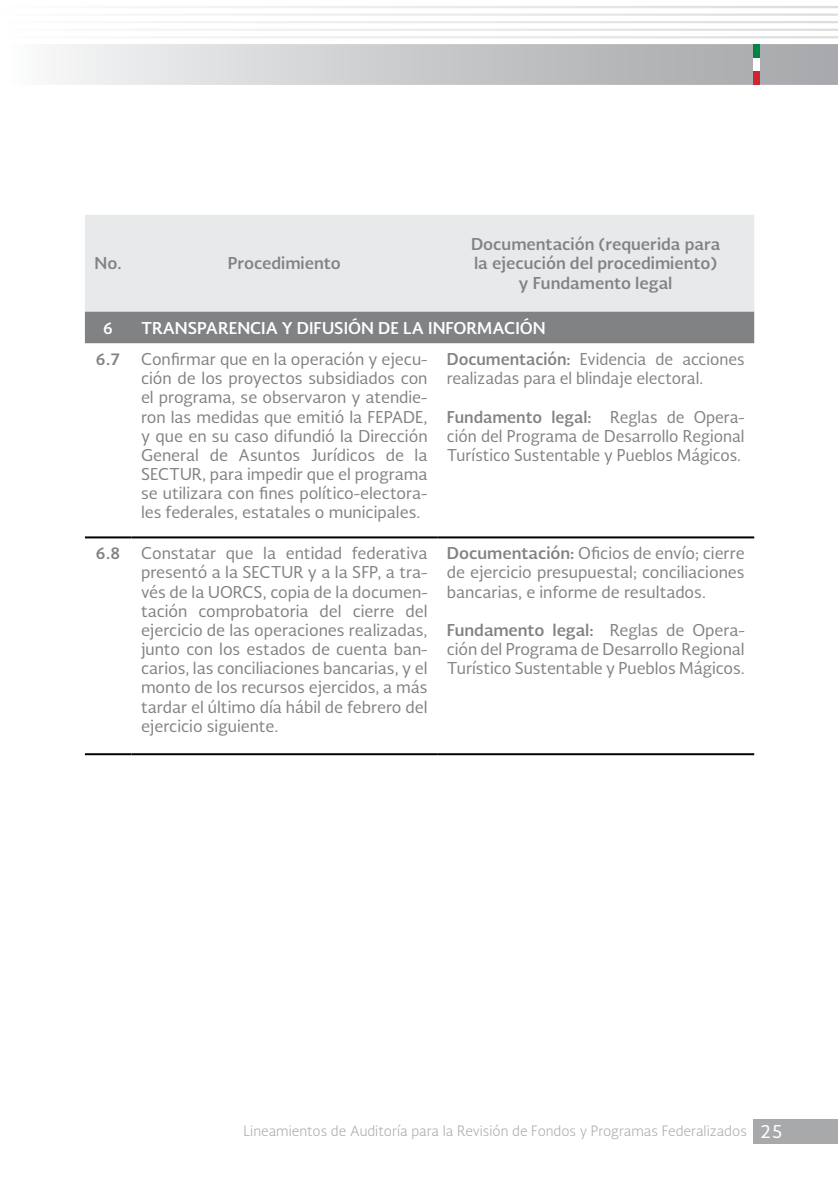
<style>
.page{position:relative;width:838px;height:1188px;background:#fff}
.page>*{position:absolute;margin:0;border:0;box-sizing:border-box;transform-origin:0 0}
.t1{font:15.9px/19.2px "Soberana Sans";color:#808284;text-align:justify}
.t2{font:700 15.9px/19.2px "Soberana Sans";color:#808284;text-align:center}
.t3{font:700 15.9px "Soberana Sans";color:#fff}
.t4{font:300 13.95px "Soberana Sans";color:#a7a9ab}
.s1{font-weight:700}
.s2{font-weight:400;font-size:18px;color:#fff}
</style>
<div class="page">
<img style="left:59px;top:45px;width:778px;height:40px">
<div style="left:752px;top:1119px;width:85px;height:25px;background:#a7a9ab"></div>
<div style="left:752px;top:45px;width:7px;height:13px;background:#008544"></div>
<div style="left:752px;top:58px;width:7px;height:13px;background:#fff"></div>
<div style="left:752px;top:71px;width:7px;height:14px;background:#cf2337"></div>
<div style="left:85px;top:215px;width:669px;height:97px;background:#e8e9ea"></div>
<div style="left:85px;top:312px;width:669px;height:31px;background:#808284"></div>
<hr style="left:85px;top:536px;width:46px;height:2px;background:#000">
<hr style="left:131px;top:536px;width:306px;height:2px;background:#000">
<hr style="left:437px;top:536px;width:317px;height:2px;background:#000">
<hr style="left:85px;top:753px;width:46px;height:2px;background:#000">
<hr style="left:131px;top:753px;width:306px;height:2px;background:#000">
<hr style="left:437px;top:753px;width:317px;height:2px;background:#000">
<p class="t2" style="left:95px;top:254px;width:29px">No.</p>
<p class="t2" style="left:228px;top:254px;width:114px">Procedimiento</p>
<p class="t2" style="left:471px;top:234px;width:251px">Documentación (requerida para la ejecución del procedimiento) y Fundamento legal</p>
<p class="t3" style="left:103px;top:318px;width:12px">6</p>
<p class="t3" style="left:141px;top:318px;width:406px">TRANSPARENCIA Y DIFUSIÓN DE LA INFORMACIÓN</p>
<p class="t2" style="left:96px;top:349px;width:26px">6.7</p>
<p class="t1" style="left:141px;top:350px;width:288px">Confirmar que en la operación y ejecu&shy;ción de los proyectos subsidiados con el programa, se observaron y atendie&shy;ron las medidas que emitió la FEPADE, y que en su caso difundió la Dirección General de Asuntos Jurídicos de la SECTUR, para impedir que el programa se utilizara con fines político-electora&shy;les federales, estatales o municipales.</p>
<p class="t1" style="left:446px;top:350px;width:299px"><span class="s1">Documentación:</span> Evidencia de acciones realizadas para el blindaje electoral.</p>
<p class="t1" style="left:446px;top:407px;width:299px"><span class="s1">Fundamento legal:</span> Reglas de Opera&shy;ción del Programa de Desarrollo Regional Turístico Sustentable y Pueblos Mágicos.</p>
<p class="t2" style="left:96px;top:544px;width:26px">6.8</p>
<p class="t1" style="left:141px;top:544px;width:288px">Constatar que la entidad federativa presentó a la SECTUR y a la SFP, a tra&shy;vés de la UORCS, copia de la documen&shy;tación comprobatoria del cierre del ejercicio de las operaciones realizadas, junto con los estados de cuenta ban&shy;carios, las conciliaciones bancarias, y el monto de los recursos ejercidos, a más tardar el último día hábil de febrero del ejercicio siguiente.</p>
<p class="t1" style="left:446px;top:544px;width:299px"><span class="s1">Documentación:</span> Oficios de envío; cierre de ejercicio presupuestal; conciliaciones bancarias, e informe de resultados.</p>
<p class="t1" style="left:446px;top:620px;width:299px"><span class="s1">Fundamento legal:</span> Reglas de Opera&shy;ción del Programa de Desarrollo Regional Turístico Sustentable y Pueblos Mágicos.</p>
<p class="t4" style="left:243px;top:1124px;width:541px">Lineamientos de Auditoría para la Revisión de Fondos y Programas Federalizados <span class="s2">25</span></p>
</div>
